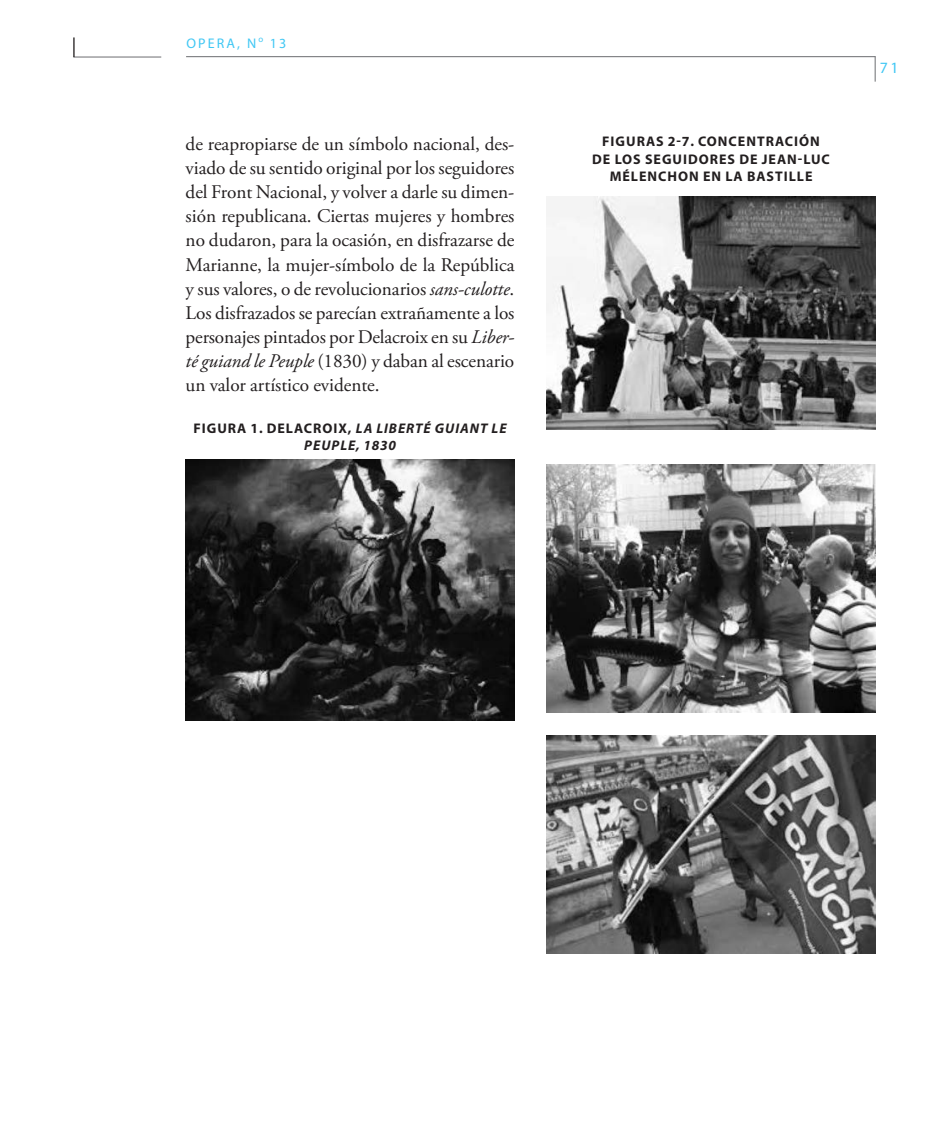
<style>
.page{position:relative;width:947px;height:1145px;background:#fff}
.page>*{position:absolute;margin:0;border:0;box-sizing:border-box;transform-origin:0 0}
.t1{font:19.25px/24.2px "Adobe Garamond Pro";letter-spacing:-.005em;color:#231f20;text-align:justify}
.t2{font:15.75px "Myriad Pro";color:#40c7f4}
.t3{font:700 14px/17.5px "Myriad Pro";letter-spacing:.07em;color:#231f20;text-align:center}
.t4{font:italic 700 14px/17.5px "Myriad Pro";letter-spacing:.07em;color:#231f20;text-align:center}
.t5{font:14px "Myriad Pro";letter-spacing:.15em;color:#40c7f4}
.t6{font:8.75px "Myriad Pro";color:#40c7f4}
.s1{font-style:italic}
.s2{font-style:normal}
</style>
<div class="page">
<hr style="left:186px;top:56px;width:689px;height:1px;background:#6c6d70">
<svg style="left:874px;top:56px;width:1px;height:26px"></svg>
<hr style="left:73px;top:57px;width:88px;height:1px;background:#6c6d70">
<hr style="left:73px;top:37px;width:2px;height:20px;background:#231f20">
<img style="left:186px;top:459px;width:328px;height:261px">
<img style="left:546px;top:196px;width:329px;height:234px">
<img style="left:546px;top:464px;width:329px;height:248px">
<img style="left:546px;top:735px;width:329px;height:218px">
<p class="t5" style="left:186px;top:36px;width:71px">OPERA, N</p>
<p class="t6" style="left:258px;top:34px;width:6px">o</p>
<p class="t5" style="left:270px;top:36px;width:18px">13</p>
<p class="t1" style="left:186px;top:132px;width:330px">de reapropiarse de un símbolo nacional, des&shy;viado de su sentido original por los seguidores del Front Nacional, y volver a darle su dimen&shy;sión republicana. Ciertas mujeres y hombres no dudaron, para la ocasión, en disfrazarse de Marianne, la mujer-símbolo de la República y sus valores, o de revolucionarios <span class="s1">sans-culotte</span>.<br>Los disfrazados se parecían extrañamente a los personajes pintados por Delacroix en su <span class="s1">Liber&shy;té guiand le Peuple</span> (1830) y daban al escenario un valor artístico evidente.</p>
<p class="t4" style="left:193px;top:419px;width:315px"><span class="s2">FIGURA 1. DELACROIX,</span> LA LIBERTÉ GUIANT LE<br>PEUPLE, 1830</p>
<p class="t3" style="left:592px;top:133px;width:239px">FIGURAS 2-7. CONCENTRACIÓN<br>DE LOS SEGUIDORES DE JEAN-LUC<br>MÉLENCHON EN LA BASTILLE</p>
<p class="t2" style="left:880px;top:59px;width:20px">71</p>
</div>
